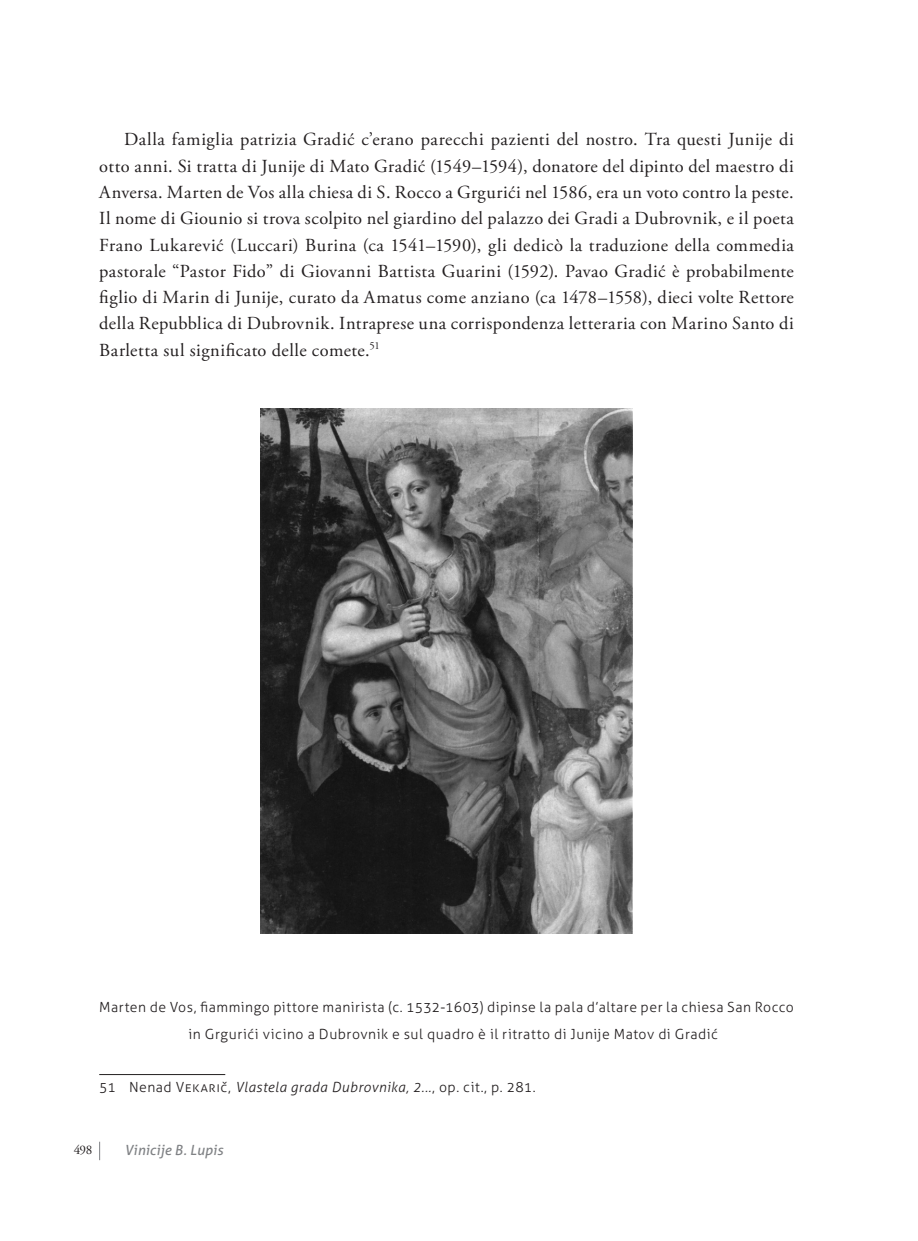
<style>
.page{position:relative;width:918px;height:1241px;background:#fff}
.page>*{position:absolute;margin:0;border:0;box-sizing:border-box;transform-origin:0 0}
.t1{font:18.38px/26.2px "Adobe Garamond Pro";letter-spacing:.015em;color:#231f20;text-align:justify}
.t2{font:300 14px/26.2px "Aller";letter-spacing:.035em;color:#231f20}
.t3{font:italic 14px "Aller";letter-spacing:.01em;color:#808285}
.t4{font:13.12px "Adobe Garamond Pro";color:#231f20}
.s1{font-style:italic}
</style>
<div class="page">
<svg style="left:99px;top:1141px;width:1px;height:18px"></svg>
<hr style="left:99px;top:1074px;width:126px;height:1px;background:#231f20">
<img style="left:261px;top:408px;width:371px;height:525px">
<p class="t1" style="left:99px;top:127px;width:696px;text-indent:25px">Dalla famiglia patrizia Gradić c’erano parecchi pazienti del nostro. Tra questi Junije di otto anni. Si tratta di Junije di Mato Gradić (1549–1594), donatore del dipinto del maestro di Anversa. Marten de Vos alla chiesa di S. Rocco a Grgurići nel 1586, era un voto contro la peste.<br>Il nome di Giounio si trova scolpito nel giardino del palazzo dei Gradi a Dubrovnik, e il poeta Frano Lukarević (Luccari) Burina (ca 1541–1590), gli dedicò la traduzione della commedia pastorale “Pastor Fido” di Giovanni Battista Guarini (1592). Pavao Gradić è probabilmente figlio di Marin di Junije, curato da Amatus come anziano (ca 1478–1558), dieci volte Rettore della Repubblica di Dubrovnik. Intraprese una corrispondenza letteraria con Marino Santo di Barletta sul significato delle comete.<sup>51</sup></p>
<p class="t2" style="left:189px;top:993px;width:607px;text-indent:-89px">Marten de Vos, fiammingo pittore manirista (c. 1532-1603) dipinse la pala d’altare per la chiesa San Rocco in Grgurići vicino a Dubrovnik e sul quadro è il ritratto di Junije Matov di Gradić</p>
<p class="t2" style="left:99px;top:1073px;width:438px">51 Nenad Vekarič, <span class="s1">Vlastela grada Dubrovnika, 2...</span>, op. cit., p. 281.</p>
<p class="t4" style="left:74px;top:1141px;width:20px">498</p>
<p class="t3" style="left:124px;top:1141px;width:100px">Vinicije B. Lupis</p>
</div>
